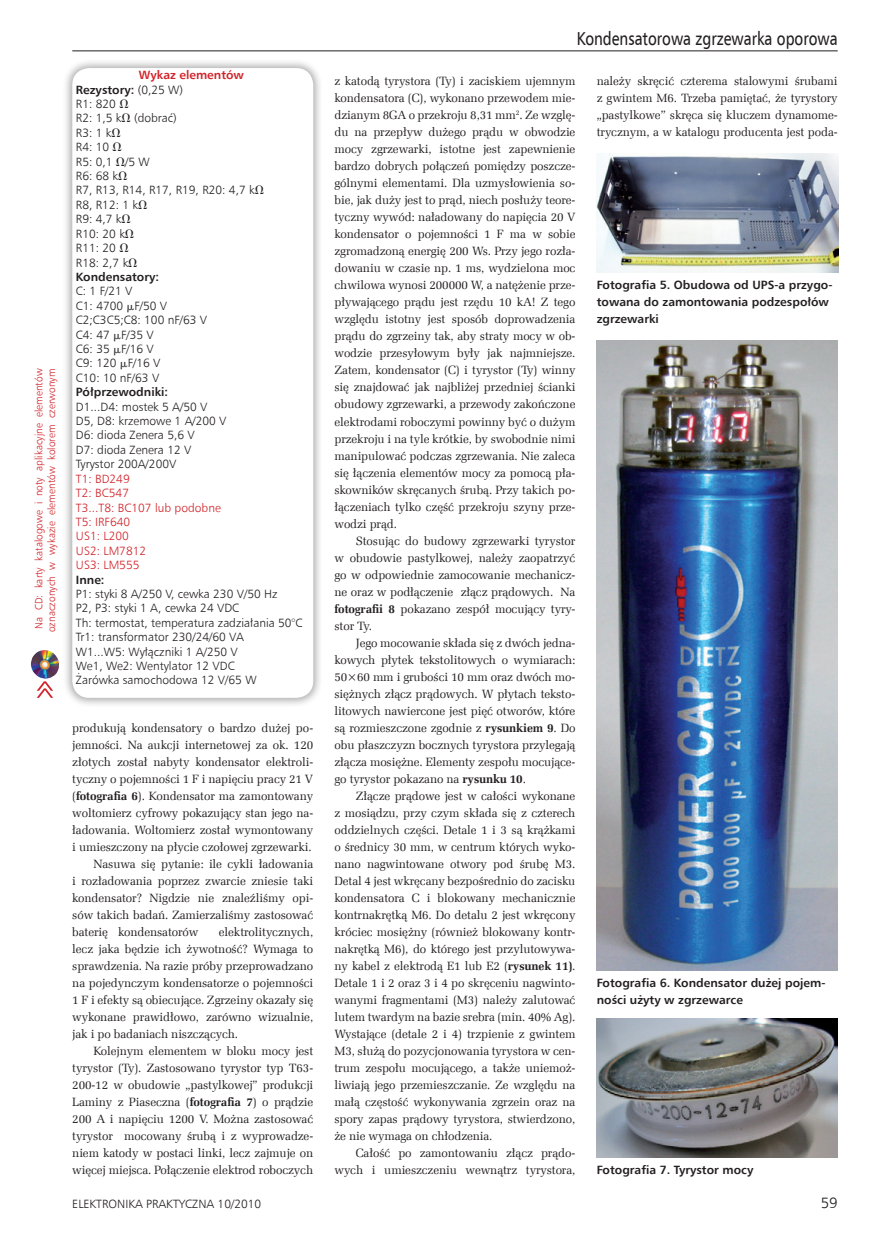
<style>
.page{position:relative;width:893px;height:1234px;background:#fff}
.page>*{position:absolute;margin:0;border:0;box-sizing:border-box;transform-origin:0 0}
.t1{font:18.75px "Humnst 777 EU";color:#231f20;scale:.8 1}
.t2{font:15px "Humnst 777 Lt EU";color:#231f20}
._1_Body{font:12px/17px "Zapf Ellipt EU";letter-spacing:-.01em;color:#231f20;text-align:justify}
._4_Podpis{font:12px "Humnst 777 Lt EU";color:#231f20}
._4_Podpis-2{font:700 12px/17px "Humnst 777 EU";color:#231f20}
._4_Podpis-3{font:12px "Humnst 777 Lt EU";color:#d1232a}
._4_Podpis-4{font:700 12px "Humnst 777 EU";color:#d1232a}
.Body_text{font:10.5px/12.6px "Humnst 777 Lt EU";letter-spacing:.005em;color:#d1232a;text-align:center;scale:.96 1}
.s1{font-family:"Humnst 777 Lt EU";font-weight:400}
.s2{font-family:"Math With Greek"}
.s3{font-weight:700}
</style>
<div class="page">
<hr style="left:72px;top:51px;width:766px;height:1px;background:#231f20">
<div style="left:61px;top:57px;width:261px;height:649px;background:#231f20;opacity:.35"></div>
<div style="left:72px;top:68px;width:241px;height:629px;background:#fff;border-radius:17px"></div>
<img style="left:31px;top:650px;width:28px;height:28px">
<svg style="left:37px;top:681px;width:16px;height:16px"></svg>
<img style="left:597px;top:153px;width:242px;height:119px">
<img style="left:597px;top:340px;width:241px;height:629px">
<img style="left:597px;top:1018px;width:241px;height:139px">
<p class="Body_text" style="left:32px;top:632px;width:276px;rotate:-90deg">Na CD: karty katalogowe i noty aplikacyjne elementów oznaczonych w wykazie elementów kolorem czerwonym</p>
<p class="_4_Podpis-4" style="left:139px;top:67px;width:107px">Wykaz elementów</p>
<p class="_4_Podpis-2" style="left:76px;top:81px;width:109px">Rezystory: <span class="s1">(0,25 W)</span></p>
<p class="_4_Podpis" style="left:76px;top:96px;width:54px">R1: 820 <span class="s2">V</span></p>
<p class="_4_Podpis" style="left:76px;top:111px;width:102px">R2: 1,5 k<span class="s2">V</span> (dobrać)</p>
<p class="_4_Podpis" style="left:76px;top:125px;width:46px">R3: 1 k<span class="s2">V</span></p>
<p class="_4_Podpis" style="left:76px;top:140px;width:47px">R4: 10 <span class="s2">V</span></p>
<p class="_4_Podpis" style="left:76px;top:154px;width:75px">R5: 0,1 <span class="s2">V</span>/5 W</p>
<p class="_4_Podpis" style="left:76px;top:168px;width:53px">R6: 68 k<span class="s2">V</span></p>
<p class="_4_Podpis" style="left:76px;top:183px;width:189px">R7, R13, R14, R17, R19, R20: 4,7 k<span class="s2">V</span></p>
<p class="_4_Podpis" style="left:76px;top:197px;width:73px">R8, R12: 1 k<span class="s2">V</span></p>
<p class="_4_Podpis" style="left:76px;top:212px;width:56px">R9: 4,7 k<span class="s2">V</span></p>
<p class="_4_Podpis" style="left:76px;top:226px;width:60px">R10: 20 k<span class="s2">V</span></p>
<p class="_4_Podpis" style="left:76px;top:240px;width:54px">R11: 20 <span class="s2">V</span></p>
<p class="_4_Podpis" style="left:76px;top:255px;width:63px">R18: 2,7 k<span class="s2">V</span></p>
<p class="_4_Podpis-2" style="left:76px;top:268px;width:85px">Kondensatory:</p>
<p class="_4_Podpis" style="left:76px;top:284px;width:58px">C: 1 F/21 V</p>
<p class="_4_Podpis" style="left:76px;top:298px;width:93px">C1: 4700 <span class="s2">m</span>F/50 V</p>
<p class="_4_Podpis" style="left:76px;top:312px;width:133px">C2;C3C5;C8: 100 nF/63 V</p>
<p class="_4_Podpis" style="left:76px;top:327px;width:79px">C4: 47 <span class="s2">m</span>F/35 V</p>
<p class="_4_Podpis" style="left:76px;top:341px;width:79px">C6: 35 <span class="s2">m</span>F/16 V</p>
<p class="_4_Podpis" style="left:76px;top:356px;width:86px">C9: 120 <span class="s2">m</span>F/16 V</p>
<p class="_4_Podpis" style="left:76px;top:370px;width:85px">C10: 10 nF/63 V</p>
<p class="_4_Podpis-2" style="left:76px;top:383px;width:94px">Półprzewodniki:</p>
<p class="_4_Podpis" style="left:76px;top:399px;width:133px">D1...D4: mostek 5 A/50 V</p>
<p class="_4_Podpis" style="left:76px;top:413px;width:152px">D5, D8: krzemowe 1 A/200 V</p>
<p class="_4_Podpis" style="left:76px;top:428px;width:120px">D6: dioda Zenera 5,6 V</p>
<p class="_4_Podpis" style="left:76px;top:442px;width:117px">D7: dioda Zenera 12 V</p>
<p class="_4_Podpis" style="left:76px;top:456px;width:102px">Tyrystor 200A/200V</p>
<p class="_4_Podpis-3" style="left:76px;top:471px;width:55px">T1: BD249</p>
<p class="_4_Podpis-3" style="left:76px;top:485px;width:55px">T2: BC547</p>
<p class="_4_Podpis-3" style="left:76px;top:500px;width:146px">T3...T8: BC107 lub podobne</p>
<p class="_4_Podpis-3" style="left:76px;top:514px;width:56px">T5: IRF640</p>
<p class="_4_Podpis-3" style="left:76px;top:528px;width:54px">US1: L200</p>
<p class="_4_Podpis-3" style="left:76px;top:543px;width:72px">US2: LM7812</p>
<p class="_4_Podpis-3" style="left:76px;top:557px;width:65px">US3: LM555</p>
<p class="_4_Podpis-2" style="left:76px;top:570px;width:30px">Inne:</p>
<p class="_4_Podpis" style="left:76px;top:586px;width:203px">P1: styki 8 A/250 V, cewka 230 V/50 Hz</p>
<p class="_4_Podpis" style="left:76px;top:600px;width:165px">P2, P3: styki 1 A, cewka 24 VDC</p>
<p class="_4_Podpis" style="left:76px;top:615px;width:228px">Th: termostat, temperatura zadziałania 50°C</p>
<p class="_4_Podpis" style="left:76px;top:629px;width:169px">Tr1: transformator 230/24/60 VA</p>
<p class="_4_Podpis" style="left:76px;top:644px;width:163px">W1...W5: Wyłączniki 1 A/250 V</p>
<p class="_4_Podpis" style="left:76px;top:658px;width:160px">We1, We2: Wentylator 12 VDC</p>
<p class="_4_Podpis" style="left:76px;top:672px;width:182px">Żarówka samochodowa 12 V/65 W</p>
<p class="_1_Body" style="left:72px;top:719px;width:242px">produkują kondensatory o bardzo dużej po&shy;jemności. Na aukcji internetowej za ok. 120 złotych został nabyty kondensator elektroli&shy;tyczny o pojemności 1 F i napięciu pracy 21 V (<span class="s3">fotografia 6</span>). Kondensator ma zamontowany woltomierz cyfrowy pokazujący stan jego na&shy;ładowania. Woltomierz został wymontowany i umieszczony na płycie czołowej zgrzewarki.</p>
<p class="_1_Body" style="left:72px;top:855px;width:242px;text-indent:21px">Nasuwa się pytanie: ile cykli ładowania i rozładowania poprzez zwarcie zniesie taki kondensator? Nigdzie nie znaleźliśmy opi&shy;sów takich badań. Zamierzaliśmy zastosować baterię kondensatorów</p>
<p class="_1_Body" style="left:72px;top:923px;width:242px;text-indent:147px">elektrolitycznych, lecz jaka będzie ich żywotność? Wymaga to sprawdzenia. Na razie próby przeprowadzano na pojedynczym kondensatorze o pojemności 1 F i efekty są obiecujące. Zgrzeiny okazały się wykonane prawidłowo, zarówno wizualnie, jak i po badaniach niszczących.</p>
<p class="_1_Body" style="left:72px;top:1042px;width:242px;text-indent:21px">Kolejnym elementem w bloku mocy jest tyrystor (Ty). Zastosowano tyrystor typ T63- 200-12 w obudowie „pastylkowej” produkcji Laminy z Piaseczna (<span class="s3">fotografia 7</span>) o prądzie 200 A i napięciu 1200 V. Można zastosować tyrystor mocowany śrubą i z wyprowadze&shy;niem katody w postaci linki, lecz zajmuje on więcej miejsca. Połączenie elektrod roboczych</p>
<h1 class="t1" style="left:577px;top:27px;width:328px">Kondensatorowa zgrzewarka oporowa</h1>
<p class="_1_Body" style="left:334px;top:73px;width:242px">z katodą tyrystora (Ty) i zaciskiem ujemnym kondensatora (C), wykonano przewodem mie&shy;dzianym 8GA o przekroju 8,31 mm<sup>2</sup>. Ze wzglę&shy;du na przepływ dużego prądu w obwodzie mocy zgrzewarki, istotne jest zapewnienie bardzo dobrych połączeń pomiędzy poszcze&shy;gólnymi elementami. Dla uzmysłowienia so&shy;bie, jak duży jest to prąd, niech posłuży teore&shy;tyczny wywód: naładowany do napięcia 20 V kondensator o pojemności 1 F ma w sobie zgromadzoną energię 200 Ws. Przy jego rozła&shy;dowaniu w czasie np. 1 ms, wydzielona moc chwilowa wynosi 200000 W, a natężenie prze&shy;pływającego prądu jest rzędu 10 kA! Z tego względu istotny jest sposób doprowadzenia prądu do zgrzeiny tak, aby straty mocy w ob&shy;wodzie przesyłowym były jak najmniejsze.<br>Zatem, kondensator (C) i tyrystor (Ty) winny się znajdować jak najbliżej przedniej ścianki obudowy zgrzewarki, a przewody zakończone elektrodami roboczymi powinny być o dużym przekroju i na tyle krótkie, by swobodnie nimi manipulować podczas zgrzewania. Nie zaleca się łączenia elementów mocy za pomocą pła&shy;skowników skręcanych śrubą. Przy takich po&shy;łączeniach tylko część przekroju szyny prze&shy;wodzi prąd.</p>
<p class="_1_Body" style="left:334px;top:532px;width:242px;text-indent:21px">Stosując do budowy zgrzewarki tyrystor w obudowie pastylkowej, należy zaopatrzyć go w odpowiednie zamocowanie mechanicz&shy;ne oraz w podłączenie złącz prądowych. Na <span class="s3">fotografii 8</span> pokazano zespół mocujący tyry&shy;stor Ty.</p>
<p class="_1_Body" style="left:334px;top:634px;width:242px;text-indent:21px">Jego mocowanie składa się z dwóch jedna&shy;kowych płytek tekstolitowych o wymiarach:<br>50×60 mm i grubości 10 mm oraz dwóch mo&shy;siężnych złącz prądowych. W płytach teksto&shy;litowych nawiercone jest pięć otworów, które są rozmieszczone zgodnie z <span class="s3">rysunkiem 9</span>. Do obu płaszczyzn bocznych tyrystora przylegają złącza mosiężne. Elementy zespołu mocujące&shy;go tyrystor pokazano na <span class="s3">rysunku 10</span>.</p>
<p class="_1_Body" style="left:334px;top:787px;width:242px;text-indent:21px">Złącze prądowe jest w całości wykonane z mosiądzu, przy czym składa się z czterech oddzielnych części. Detale 1 i 3 są krążkami o średnicy 30 mm, w centrum których wyko&shy;nano nagwintowane otwory pod śrubę M3.<br>Detal 4 jest wkręcany bezpośrednio do zacisku kondensatora C i blokowany mechanicznie kontrnakrętką M6. Do detalu 2 jest wkręcony króciec mosiężny (również blokowany kontr&shy;nakrętką M6), do którego jest przylutowywa&shy;ny kabel z elektrodą E1 lub E2 (<span class="s3">rysunek 11)</span>.<br>Detale 1 i 2 oraz 3 i 4 po skręceniu nagwinto&shy;wanymi fragmentami (M3) należy zalutować lutem twardym na bazie srebra (min. 40% Ag).<br>Wystające (detale 2 i 4) trzpienie z gwintem M3, służą do pozycjonowania tyrystora w cen&shy;trum zespołu mocującego, a także uniemoż&shy;liwiają jego przemieszczanie. Ze względu na małą częstość wykonywania zgrzein oraz na spory zapas prądowy tyrystora, stwierdzono, że nie wymaga on chłodzenia.</p>
<p class="_1_Body" style="left:334px;top:1144px;width:242px;text-align:right">Całość po zamontowaniu złącz prądo&shy;wych i umieszczeniu wewnątrz tyrystora,</p>
<p class="_1_Body" style="left:597px;top:73px;width:242px">należy skręcić czterema stalowymi śrubami z gwintem M6. Trzeba pamiętać, że tyrystory „pastylkowe” skręca się kluczem dynamome&shy;trycznym, a w katalogu producenta jest poda-</p>
<p class="_4_Podpis-2" style="left:597px;top:276px;width:237px">Fotografia 5. Obudowa od UPS-a przygo&shy;towana do zamontowania podzespołów zgrzewarki</p>
<p class="_4_Podpis-2" style="left:597px;top:974px;width:230px">Fotografia 6. Kondensator dużej pojem&shy;ności użyty w zgrzewarce</p>
<p class="_4_Podpis-2" style="left:597px;top:1161px;width:158px">Fotografia 7. Tyrystor mocy</p>
<p class="_4_Podpis" style="left:72px;top:1196px;width:191px">ELEKTRONIKA PRAKTYCZNA 10/2010</p>
<p class="t2" style="left:821px;top:1193px;width:18px">59</p>
</div>
